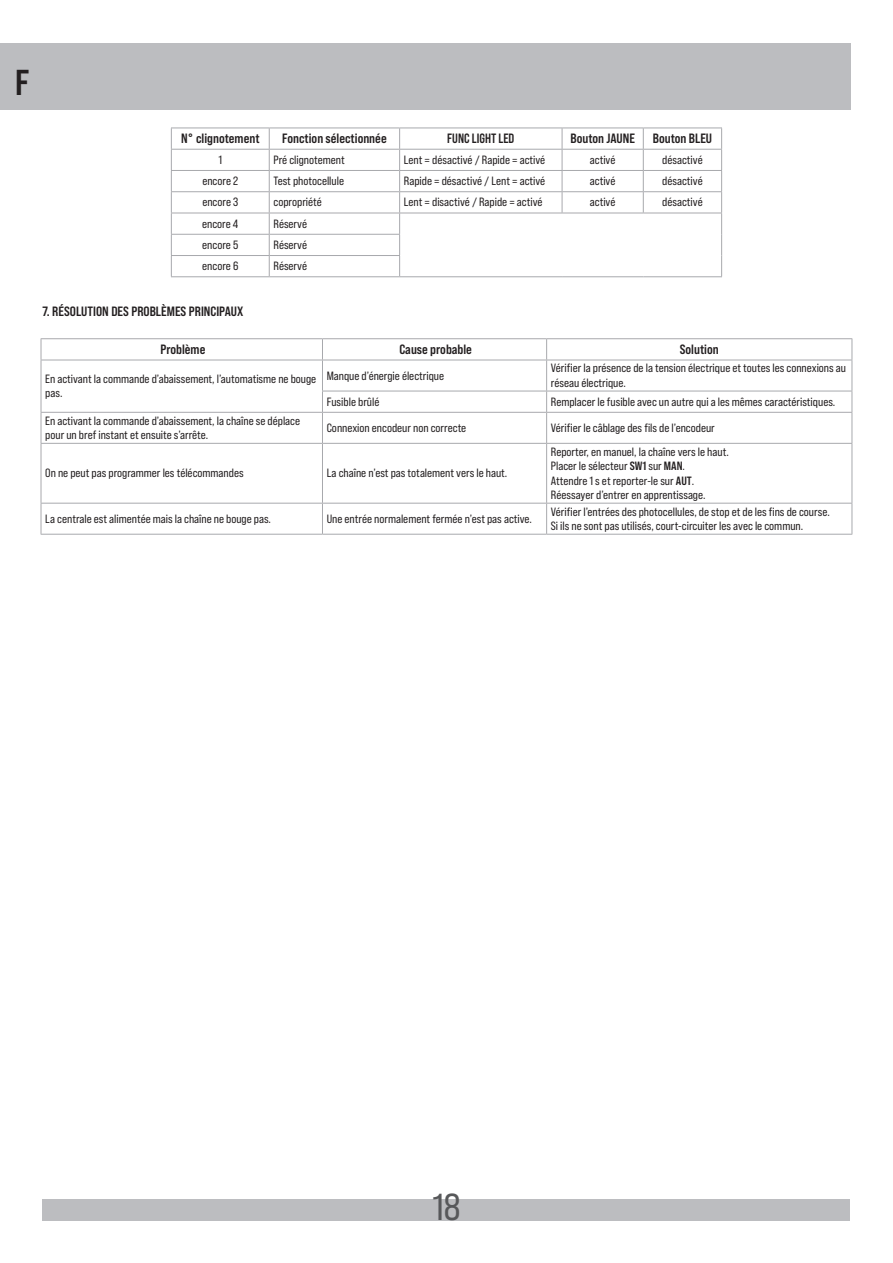
<style>
.page{position:relative;width:893px;height:1263px;background:#fff}
.page>*{position:absolute;margin:0;border:0;box-sizing:border-box;transform-origin:0 0}
.t1{font:37.5px "Bebas Neue Pro Sm E Rg";color:#57585a}
.t2{font:36px "Bebas Neue Pro Sm E Bd";color:#231f20}
.t3{font:13.5px "Bebas Neue Pro Sm E Bd";color:#231f20}
.t4{font:13.5px "Bebas Neue Pro Sm E Bd";color:#231f20;scale:.93 1}
.t5{font:12px/14.4px "Bebas Neue Pro Sm E Rg";color:#231f20}
.s1{font-family:"Bebas Neue Pro Sm E Bd"}
</style>
<div class="page">
<div style="left:43px;top:1199px;width:807px;height:22px;background:#bcbdc0"></div>
<div style="left:0;top:44px;width:850px;height:66px;background:#bcbdc0"></div>
<hr style="left:171px;top:128px;width:98px;height:1px;background:#a8a9ad">
<hr style="left:269px;top:128px;width:131px;height:1px;background:#a8a9ad">
<hr style="left:400px;top:128px;width:162px;height:1px;background:#a8a9ad">
<hr style="left:562px;top:128px;width:81px;height:1px;background:#a8a9ad">
<hr style="left:643px;top:128px;width:79px;height:1px;background:#a8a9ad">
<hr style="left:171px;top:149px;width:98px;height:1px;background:#a8a9ad">
<hr style="left:269px;top:149px;width:131px;height:1px;background:#a8a9ad">
<hr style="left:400px;top:149px;width:162px;height:1px;background:#a8a9ad">
<hr style="left:562px;top:149px;width:81px;height:1px;background:#a8a9ad">
<hr style="left:643px;top:149px;width:79px;height:1px;background:#a8a9ad">
<hr style="left:171px;top:170px;width:98px;height:1px;background:#a8a9ad">
<hr style="left:269px;top:170px;width:131px;height:1px;background:#a8a9ad">
<hr style="left:400px;top:170px;width:162px;height:1px;background:#a8a9ad">
<hr style="left:562px;top:170px;width:81px;height:1px;background:#a8a9ad">
<hr style="left:643px;top:170px;width:79px;height:1px;background:#a8a9ad">
<hr style="left:171px;top:191px;width:98px;height:1px;background:#a8a9ad">
<hr style="left:269px;top:191px;width:131px;height:1px;background:#a8a9ad">
<hr style="left:400px;top:191px;width:162px;height:1px;background:#a8a9ad">
<hr style="left:562px;top:191px;width:81px;height:1px;background:#a8a9ad">
<svg style="left:562px;top:128px;width:1px;height:85px"></svg>
<hr style="left:643px;top:191px;width:79px;height:1px;background:#a8a9ad">
<svg style="left:643px;top:128px;width:1px;height:85px"></svg>
<hr style="left:171px;top:213px;width:98px;height:1px;background:#a8a9ad">
<hr style="left:269px;top:213px;width:131px;height:1px;background:#a8a9ad">
<hr style="left:400px;top:213px;width:162px;height:1px;background:#a8a9ad">
<hr style="left:562px;top:213px;width:81px;height:1px;background:#a8a9ad">
<hr style="left:643px;top:213px;width:79px;height:1px;background:#a8a9ad">
<svg style="left:721px;top:128px;width:1px;height:148px"></svg>
<hr style="left:400px;top:276px;width:162px;height:1px;background:#a8a9ad">
<hr style="left:562px;top:276px;width:81px;height:1px;background:#a8a9ad">
<hr style="left:643px;top:276px;width:79px;height:1px;background:#a8a9ad">
<hr style="left:171px;top:234px;width:98px;height:1px;background:#a8a9ad">
<hr style="left:269px;top:234px;width:131px;height:1px;background:#a8a9ad">
<hr style="left:171px;top:255px;width:98px;height:1px;background:#a8a9ad">
<svg style="left:171px;top:128px;width:1px;height:148px"></svg>
<hr style="left:269px;top:255px;width:131px;height:1px;background:#a8a9ad">
<svg style="left:269px;top:128px;width:1px;height:148px"></svg>
<svg style="left:399px;top:128px;width:1px;height:148px"></svg>
<hr style="left:171px;top:276px;width:98px;height:1px;background:#a8a9ad">
<hr style="left:269px;top:276px;width:131px;height:1px;background:#a8a9ad">
<hr style="left:41px;top:338px;width:281px;height:1px;background:#a8a9ad">
<svg style="left:41px;top:339px;width:1px;height:21px"></svg>
<hr style="left:322px;top:338px;width:225px;height:1px;background:#a8a9ad">
<svg style="left:322px;top:339px;width:1px;height:21px"></svg>
<hr style="left:547px;top:338px;width:305px;height:1px;background:#a8a9ad">
<svg style="left:546px;top:339px;width:1px;height:21px"></svg>
<svg style="left:852px;top:339px;width:1px;height:21px"></svg>
<hr style="left:41px;top:360px;width:281px;height:1px;background:#a8a9ad">
<hr style="left:41px;top:360px;width:1px;height:31px;background:#a8a9ad">
<svg style="left:41px;top:391px;width:1px;height:21px"></svg>
<hr style="left:322px;top:360px;width:225px;height:1px;background:#a8a9ad">
<hr style="left:322px;top:360px;width:1px;height:31px;background:#a8a9ad">
<hr style="left:547px;top:360px;width:305px;height:1px;background:#a8a9ad">
<hr style="left:546px;top:360px;width:1px;height:31px;background:#a8a9ad">
<hr style="left:852px;top:360px;width:1px;height:31px;background:#a8a9ad">
<hr style="left:322px;top:391px;width:225px;height:1px;background:#a8a9ad">
<svg style="left:322px;top:391px;width:1px;height:21px"></svg>
<hr style="left:547px;top:391px;width:305px;height:1px;background:#a8a9ad">
<svg style="left:546px;top:391px;width:1px;height:21px"></svg>
<svg style="left:852px;top:391px;width:1px;height:21px"></svg>
<hr style="left:41px;top:412px;width:281px;height:1px;background:#a8a9ad">
<hr style="left:41px;top:413px;width:1px;height:30px;background:#a8a9ad">
<hr style="left:322px;top:412px;width:225px;height:1px;background:#a8a9ad">
<hr style="left:322px;top:413px;width:1px;height:30px;background:#a8a9ad">
<hr style="left:547px;top:412px;width:305px;height:1px;background:#a8a9ad">
<hr style="left:546px;top:413px;width:1px;height:30px;background:#a8a9ad">
<hr style="left:852px;top:413px;width:1px;height:30px;background:#a8a9ad">
<hr style="left:41px;top:443px;width:281px;height:1px;background:#a8a9ad">
<hr style="left:41px;top:444px;width:1px;height:59px;background:#a8a9ad">
<hr style="left:322px;top:443px;width:225px;height:1px;background:#a8a9ad">
<hr style="left:322px;top:444px;width:1px;height:59px;background:#a8a9ad">
<hr style="left:547px;top:443px;width:305px;height:1px;background:#a8a9ad">
<hr style="left:546px;top:444px;width:1px;height:59px;background:#a8a9ad">
<hr style="left:852px;top:444px;width:1px;height:59px;background:#a8a9ad">
<hr style="left:41px;top:503px;width:281px;height:1px;background:#a8a9ad">
<hr style="left:41px;top:503px;width:1px;height:31px;background:#a8a9ad">
<hr style="left:322px;top:503px;width:225px;height:1px;background:#a8a9ad">
<hr style="left:322px;top:503px;width:1px;height:31px;background:#a8a9ad">
<hr style="left:547px;top:503px;width:305px;height:1px;background:#a8a9ad">
<hr style="left:546px;top:503px;width:1px;height:31px;background:#a8a9ad">
<hr style="left:852px;top:503px;width:1px;height:31px;background:#a8a9ad">
<hr style="left:41px;top:534px;width:281px;height:1px;background:#a8a9ad">
<hr style="left:322px;top:534px;width:225px;height:1px;background:#a8a9ad">
<hr style="left:547px;top:534px;width:305px;height:1px;background:#a8a9ad">
<h2 class="t2" style="left:15px;top:61px;width:16px">F</h2>
<p class="t3" style="left:181px;top:131px;width:80px">N° clignotement</p>
<p class="t3" style="left:282px;top:131px;width:106px">Fonction sélectionnée</p>
<p class="t4" style="left:447px;top:131px;width:74px">FUNC LIGHT LED</p>
<p class="t3" style="left:570px;top:131px;width:66px">Bouton JAUNE</p>
<p class="t3" style="left:653px;top:131px;width:61px">Bouton BLEU</p>
<p class="t5" style="left:218px;top:152px;width:5px">1</p>
<p class="t5" style="left:273px;top:152px;width:73px">Pré clignotement</p>
<p class="t5" style="left:404px;top:152px;width:143px">Lent = désactivé / Rapide = activé</p>
<p class="t5" style="left:590px;top:152px;width:27px">activé</p>
<p class="t5" style="left:662px;top:152px;width:42px">désactivé</p>
<p class="t5" style="left:202px;top:174px;width:37px">encore 2</p>
<p class="t5" style="left:273px;top:174px;width:72px">Test photocellule</p>
<p class="t5" style="left:404px;top:174px;width:143px">Rapide = désactivé / Lent = activé</p>
<p class="t5" style="left:590px;top:174px;width:27px">activé</p>
<p class="t5" style="left:662px;top:174px;width:42px">désactivé</p>
<p class="t5" style="left:202px;top:195px;width:37px">encore 3</p>
<p class="t5" style="left:273px;top:195px;width:50px">copropriété</p>
<p class="t5" style="left:404px;top:195px;width:140px">Lent = disactivé / Rapide = activé</p>
<p class="t5" style="left:590px;top:195px;width:27px">activé</p>
<p class="t5" style="left:662px;top:195px;width:42px">désactivé</p>
<p class="t5" style="left:202px;top:216px;width:38px">encore 4</p>
<p class="t5" style="left:273px;top:216px;width:35px">Réservé</p>
<p class="t5" style="left:202px;top:237px;width:37px">encore 5</p>
<p class="t5" style="left:273px;top:237px;width:35px">Réservé</p>
<p class="t5" style="left:202px;top:259px;width:38px">encore 6</p>
<p class="t5" style="left:273px;top:259px;width:35px">Réservé</p>
<p class="t3" style="left:43px;top:303px;width:202px">7. RÉSOLUTION DES PROBLÈMES PRINCIPAUX</p>
<p class="t3" style="left:160px;top:341px;width:46px">Problème</p>
<p class="t3" style="left:399px;top:341px;width:74px">Cause probable</p>
<p class="t3" style="left:680px;top:341px;width:40px">Solution</p>
<p class="t5" style="left:45px;top:371px;width:273px">En activant la commande d’abaissement, l’automatisme ne bouge pas.</p>
<p class="t5" style="left:327px;top:368px;width:119px">Manque d’énergie électrique</p>
<p class="t5" style="left:551px;top:361px;width:297px">Vérifier la présence de la tension électrique et toutes les connexions au réseau électrique.</p>
<p class="t5" style="left:327px;top:394px;width:54px">Fusible brûlé</p>
<p class="t5" style="left:551px;top:394px;width:286px">Remplacer le fusible avec un autre qui a les mêmes caractéristiques.</p>
<p class="t5" style="left:45px;top:413px;width:256px">En activant la commande d’abaissement, la chaîne se déplace pour un bref instant et ensuite s’arrête.</p>
<p class="t5" style="left:327px;top:420px;width:141px">Connexion encodeur non correcte</p>
<p class="t5" style="left:551px;top:420px;width:165px">Vérifier le câblage des fils de l’encodeur</p>
<p class="t5" style="left:45px;top:466px;width:200px">On ne peut pas programmer les télécommandes</p>
<p class="t5" style="left:327px;top:466px;width:182px">La chaîne n’est pas totalement vers le haut.</p>
<p class="t5" style="left:551px;top:444px;width:179px">Reporter, en manuel, la chaîne vers le haut.<br>Placer le sélecteur <span class="s1">SW1</span> sur <span class="s1">MAN</span>.<br>Attendre 1 s et reporter-le sur <span class="s1">AUT</span>.<br>Réessayer d’entrer en apprentissage.</p>
<p class="t5" style="left:45px;top:511px;width:227px">La centrale est alimentée mais la chaîne ne bouge pas.</p>
<p class="t5" style="left:327px;top:511px;width:207px">Une entrée normalement fermée n’est pas active.</p>
<p class="t5" style="left:551px;top:504px;width:280px">Vérifier l’entrées des photocellules, de stop et de les fins de course.<br>Si ils ne sont pas utilisés, court-circuiter les avec le commun.</p>
<h1 class="t1" style="left:432px;top:1185px;width:30px">18</h1>
</div>
